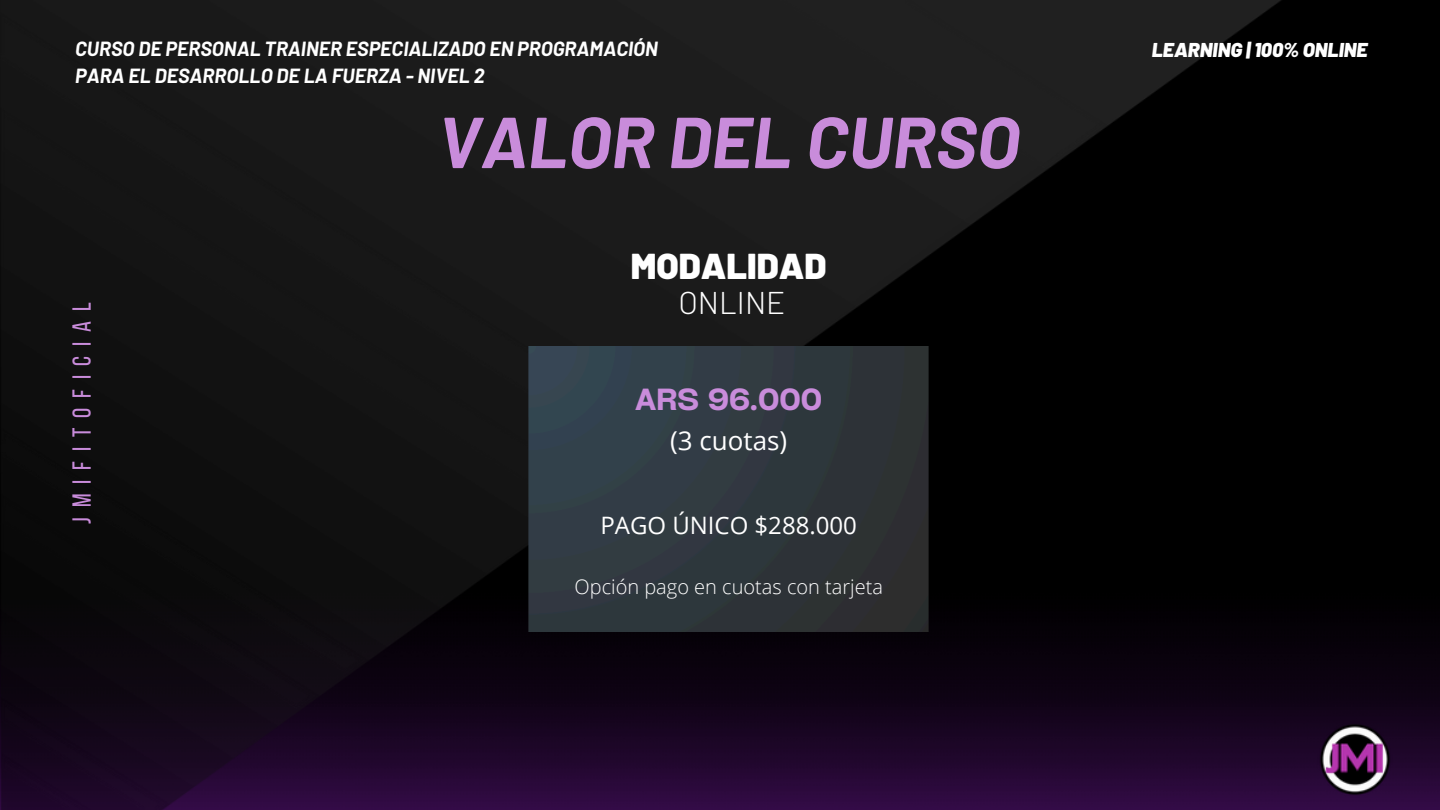
<style>
.page{position:relative;width:1440px;height:810px;background:#000}
.page>*{position:absolute;margin:0;border:0;box-sizing:border-box;transform-origin:0 0}
.t1{font:italic 700 72px "Barlow";color:#c98cdb}
.t2{font:900 36px "Barlow";color:#fff}
.t3{font:300 31.4px "Barlow";color:#fff}
.t4{font:29.2px "Cy Grotesk Key Demi";color:#c98cdb}
.t5{font:26px "Bebas Neue";letter-spacing:.38em;color:#c98cdb}
.t6{font:26px "Open Sans";color:#fff}
.t7{font:24px "Open Sans";color:#fff}
.t8{font:italic 700 20px/27px "Barlow";color:#fff}
.t9{font:300 20px "Open Sans";color:#fff}
.t10{font:italic 900 20px "Barlow";color:#fff}
</style>
<div class="page">
<img style="left:1282px;top:645px;width:158px;height:165px">
<img style="left:1315px;top:720px;width:80px;height:79px">
<img style="left:0;top:0;width:1282px;height:810px">
<img style="left:528px;top:347px;width:401px;height:285px">
<h5 class="t8" style="left:75px;top:34px;width:584px">CURSO DE PERSONAL TRAINER ESPECIALIZADO EN PROGRAMACIÓN<br>PARA EL DESARROLLO DE LA FUERZA - NIVEL 2</h5>
<h5 class="t5" style="left:71px;top:524px;width:223px;rotate:-90deg">jmifitoficial</h5>
<p class="t1" style="left:438px;top:96px;width:584px">VALOR DEL CURSO</p>
<h3 class="t2" style="left:631px;top:243px;width:197px">MODALIDAD</h3>
<h3 class="t3" style="left:678px;top:283px;width:109px">ONLINE</h3>
<p class="t4" style="left:635px;top:381px;width:188px">ARS 96.000</p>
<h6 class="t6" style="left:670px;top:422px;width:119px">(3 cuotas)</h6>
<p class="t7" style="left:600px;top:508px;width:258px">PAGO ÚNICO $288.000</p>
<p class="t9" style="left:575px;top:573px;width:310px">Opción pago en cuotas con tarjeta</p>
<h2 class="t10" style="left:1152px;top:37px;width:217px">LEARNING | 100% ONLINE</h2>
</div>
